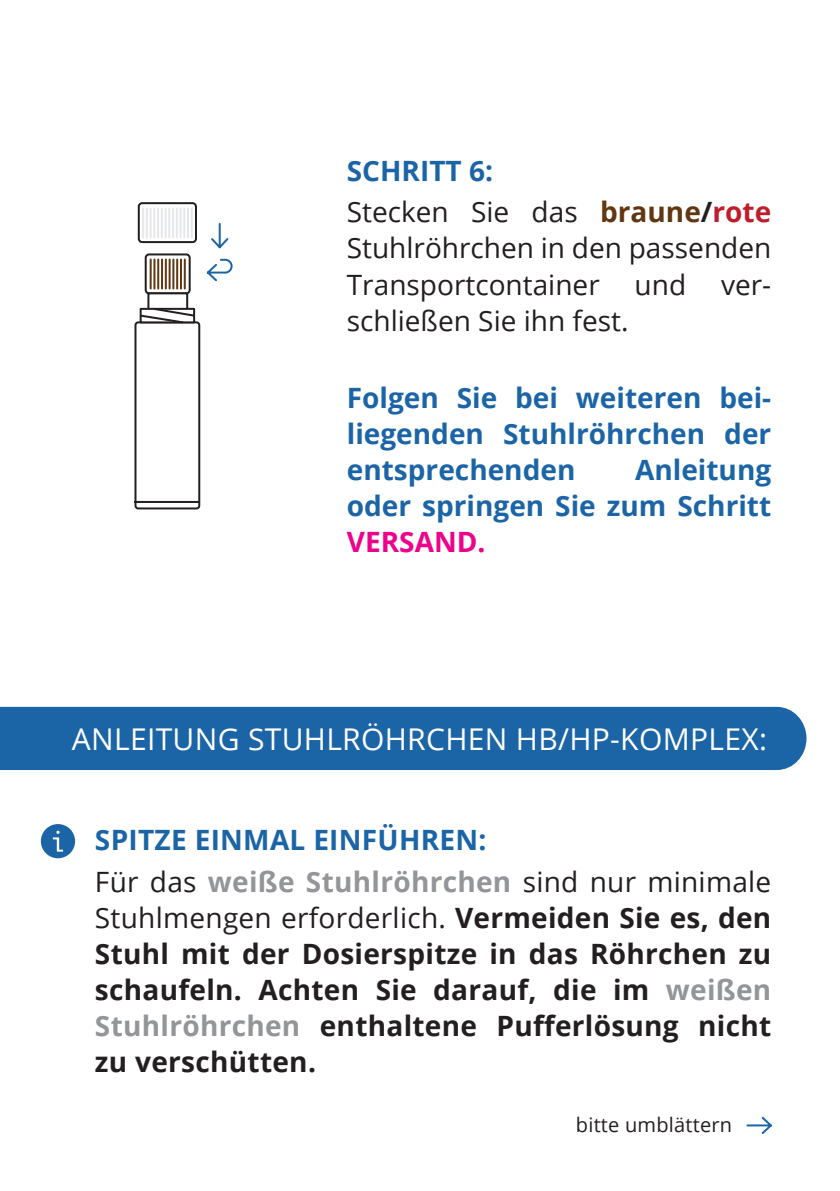
<style>
.page{position:relative;width:840px;height:1191px;background:#fff}
.page>*{position:absolute;margin:0;border:0;box-sizing:border-box;transform-origin:0 0}
.t1{font:30px "Open Sans";letter-spacing:.01em;color:#fff}
.t2{font:700 28px/36px "Open Sans";letter-spacing:.01em;color:#231f20;text-align:justify}
.t3{font:700 28px/36px "Open Sans";color:#1b65a7;text-align:justify}
.t4{font:28px/36px "Open Sans";color:#231f20;text-align:justify}
.t5{font:20px "Open Sans";letter-spacing:.01em;color:#231f20}
.s1{font-weight:700;color:#603711}
.s2{font-weight:700}
.s3{font-weight:700;color:#be1d2c}
.s4{color:#ed028c}
.s5{font-weight:400}
.s6{color:#939598}
</style>
<div class="page">
<svg style="left:746px;top:1116px;width:26px;height:18px"></svg>
<div style="left:0;top:707px;width:806px;height:63px;background:#1b65a7"></div>
<div style="left:41px;top:824px;width:34px;height:34px;background:#1b65a7;border-radius:50%"></div>
<svg style="left:53px;top:830px;width:10px;height:21px"></svg>
<div style="left:138px;top:202px;width:59px;height:41px;border:2px solid #231f20;border-radius:3px"></div>
<hr style="left:191px;top:208px;width:2px;height:29px;background:#e6e7e9">
<hr style="left:187px;top:208px;width:2px;height:29px;background:#e6e7e9">
<hr style="left:183px;top:208px;width:2px;height:29px;background:#e6e7e9">
<hr style="left:179px;top:208px;width:2px;height:29px;background:#e6e7e9">
<hr style="left:176px;top:208px;width:2px;height:29px;background:#e6e7e9">
<hr style="left:172px;top:208px;width:2px;height:29px;background:#e6e7e9">
<hr style="left:168px;top:208px;width:2px;height:29px;background:#e6e7e9">
<hr style="left:164px;top:208px;width:2px;height:29px;background:#e6e7e9">
<hr style="left:161px;top:208px;width:2px;height:29px;background:#e6e7e9">
<hr style="left:157px;top:208px;width:2px;height:29px;background:#e6e7e9">
<hr style="left:153px;top:208px;width:2px;height:29px;background:#e6e7e9">
<hr style="left:149px;top:208px;width:2px;height:29px;background:#e6e7e9">
<hr style="left:146px;top:208px;width:2px;height:29px;background:#e6e7e9">
<hr style="left:142px;top:208px;width:2px;height:29px;background:#e6e7e9">
<svg style="left:146px;top:254px;width:43px;height:39px"></svg>
<div style="left:145px;top:253px;width:45px;height:41px;border:2px solid #231f20;border-radius:3px"></div>
<div style="left:147px;top:292px;width:41px;height:122px;border:2px solid #231f20"></div>
<svg style="left:134px;top:306px;width:67px;height:204px"></svg>
<svg style="left:206px;top:222px;width:27px;height:60px"></svg>
<hr style="left:149px;top:259px;width:3px;height:29px;background:#603711">
<hr style="left:153px;top:259px;width:2px;height:29px;background:#603711">
<hr style="left:157px;top:259px;width:2px;height:29px;background:#603711">
<hr style="left:161px;top:259px;width:2px;height:29px;background:#603711">
<hr style="left:165px;top:259px;width:2px;height:29px;background:#603711">
<hr style="left:168px;top:259px;width:2px;height:29px;background:#603711">
<hr style="left:172px;top:259px;width:2px;height:29px;background:#603711">
<hr style="left:176px;top:259px;width:2px;height:29px;background:#603711">
<hr style="left:180px;top:259px;width:2px;height:29px;background:#603711">
<hr style="left:184px;top:259px;width:2px;height:29px;background:#603711">
<p class="t3" style="left:346px;top:152px;width:148px">SCHRITT 6:</p>
<p class="t4" style="left:346px;top:194px;width:426px">Stecken Sie das <span class="s1">braune</span><span class="s2">/</span><span class="s3">rote </span>Stuhlröhrchen in den passenden Transportcontainer und ver&shy;schließen Sie ihn fest.</p>
<p class="t3" style="left:346px;top:379px;width:426px">Folgen Sie bei weiteren bei&shy;liegenden Stuhlröhrchen der entsprechenden</p>
<p class="t3" style="left:346px;top:451px;width:426px;text-indent:288px">Anleitung oder springen Sie zum Schritt <span class="s4">VERSAND.</span></p>
<p class="t1" style="left:72px;top:718px;width:696px">ANLEITUNG STUHLRÖHRCHEN HB/HP-KOMPLEX:</p>
<p class="t3" style="left:95px;top:821px;width:393px">SPITZE EINMAL EINFÜHREN:</p>
<p class="t2" style="left:95px;top:863px;width:677px"><span class="s5">Für das</span> <span class="s6">weiße Stuhlröhrchen</span> <span class="s5">sind nur minimale Stuhlmengen erforderlich.</span> Vermeiden Sie es, den Stuhl mit der Dosierspitze in das Röhrchen zu schaufeln. Achten Sie darauf, die im <span class="s6">weißen Stuhlröhrchen</span> enthaltene Pufferlösung nicht zu verschütten.</p>
<p class="t5" style="left:575px;top:1111px;width:157px">bitte umblättern</p>
</div>
